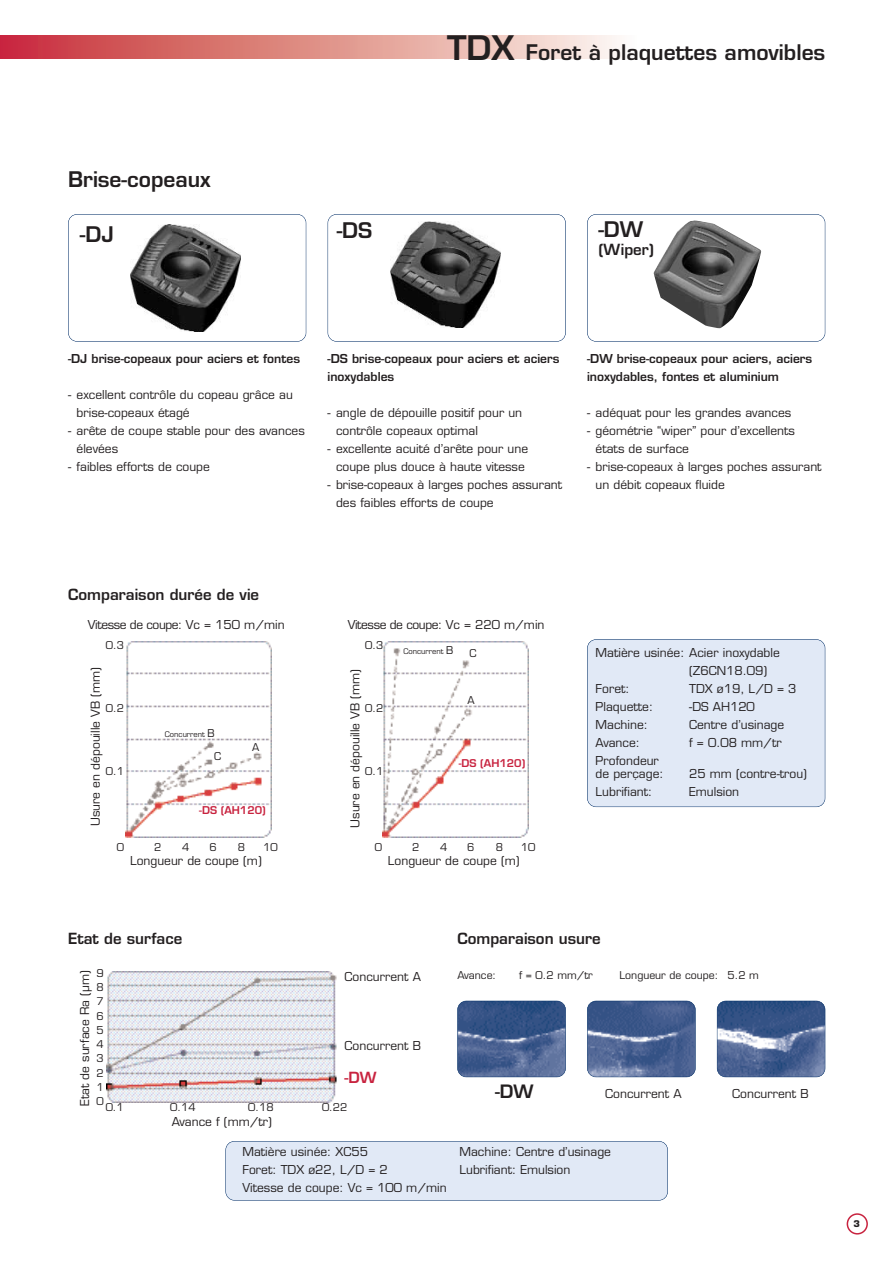
<style>
.page{position:relative;width:893px;height:1263px;background:#fff}
.page>*{position:absolute;margin:0;border:0;box-sizing:border-box;transform-origin:0 0}
.t1{font:600 21px "Eurostile";color:#231f20}
.t2{font:600 18px "Eurostile";color:#231f20}
.t3{font:600 15px "Eurostile";color:#231f20}
.t4{font:600 15px "Eurostile";color:#c8233f}
.t5{font:12px/18px "Eurostile";color:#231f20}
.t6{font:600 12px/18px "Eurostile";color:#231f20}
.t7{font:12px "Eurostile";letter-spacing:-.035em;color:#231f20}
.t8{font:10.5px/14.2px "Eurostile";color:#231f20;text-align:justify}
.t9{font:600 10.5px "Eurostile";color:#c8233f}
.t10{font:700 9px "Eurostile";color:#231f20}
.t11{font:7.5px "Eurostile";color:#231f20}
.s1{font-size:33px}
.s2{font-size:10.5px}
</style>
<div class="page">
<div style="left:587px;top:640px;width:238px;height:167px;background:#e1e9f6;border-radius:9px"></div>
<div style="left:587px;top:639px;width:238px;height:168px;border:1px solid #002d66;border-radius:9px"></div>
<svg style="left:846px;top:1213px;width:21px;height:22px"></svg>
<svg style="left:0;top:36px;width:617px;height:23px;background:#df8e8b"></svg>
<img style="left:130px;top:225px;width:110px;height:106px">
<div style="left:68px;top:214px;width:238px;height:128px;border:1px solid #002d66;border-radius:9px"></div>
<img style="left:390px;top:221px;width:110px;height:107px">
<div style="left:327px;top:214px;width:239px;height:128px;border:1px solid #002d66;border-radius:9px"></div>
<img style="left:653px;top:220px;width:108px;height:108px">
<div style="left:587px;top:214px;width:238px;height:128px;border:1px solid #002d66;border-radius:9px"></div>
<img style="left:126px;top:641px;width:145px;height:197px">
<img style="left:383px;top:641px;width:145px;height:197px">
<div style="left:226px;top:1141px;width:441px;height:59px;background:#e1e9f6;border-radius:9px"></div>
<div style="left:225px;top:1141px;width:443px;height:60px;border:1px solid #002d66;border-radius:9px"></div>
<img style="left:106px;top:972px;width:231px;height:130px">
<img style="left:587px;top:1001px;width:108px;height:76px;border-radius:9px">
<div style="left:587px;top:1001px;width:108px;height:76px;border:1px solid #002d66;border-radius:9px"></div>
<img style="left:717px;top:1001px;width:108px;height:76px;border-radius:9px">
<div style="left:716px;top:1001px;width:109px;height:76px;border:1px solid #002d66;border-radius:9px"></div>
<img style="left:457px;top:1001px;width:108px;height:76px;border-radius:9px">
<div style="left:457px;top:1001px;width:109px;height:76px;border:1px solid #002d66;border-radius:9px"></div>
<h1 class="t1" style="left:447px;top:45px;width:379px"><span class="s1">TDX</span> Foret à plaquettes amovibles</h1>
<h1 class="t1" style="left:68px;top:172px;width:144px">Brise-copeaux</h1>
<h1 class="t1" style="left:80px;top:226px;width:35px">-DJ</h1>
<h1 class="t1" style="left:337px;top:222px;width:37px">-DS</h1>
<h1 class="t1" style="left:598px;top:221px;width:46px">-DW</h1>
<p class="t3" style="left:598px;top:244px;width:57px">(Wiper)</p>
<p class="t6" style="left:68px;top:351px;width:233px">-DJ brise-copeaux pour aciers et fontes</p>
<p class="t5" style="left:77px;top:387px;width:218px;text-indent:-9px">- excellent contrôle du copeau grâce au brise-copeaux étagé</p>
<p class="t5" style="left:77px;top:423px;width:230px;text-indent:-9px">- arête de coupe stable pour des avances élevées</p>
<p class="t5" style="left:68px;top:459px;width:143px">- faibles efforts de coupe</p>
<p class="t6" style="left:327px;top:351px;width:233px">-DS brise-copeaux pour aciers et aciers inoxydables</p>
<p class="t5" style="left:336px;top:405px;width:188px;text-indent:-9px">- angle de dépouille positif pour un contrôle copeaux optimal</p>
<p class="t5" style="left:327px;top:441px;width:202px;text-align:center">- excellente acuité d’arête pour une coupe plus douce à haute vitesse</p>
<p class="t5" style="left:336px;top:477px;width:227px;text-indent:-9px">- brise-copeaux à larges poches assurant des faibles efforts de coupe</p>
<p class="t6" style="left:587px;top:351px;width:227px">-DW brise-copeaux pour aciers, aciers inoxydables, fontes et aluminium</p>
<p class="t5" style="left:587px;top:405px;width:206px">- adéquat pour les grandes avances</p>
<p class="t5" style="left:595px;top:423px;width:201px;text-indent:-9px">- géométrie “wiper” pour d’excellents états de surface</p>
<p class="t5" style="left:595px;top:459px;width:227px;text-indent:-9px">- brise-copeaux à larges poches assurant un débit copeaux fluide</p>
<p class="t3" style="left:68px;top:588px;width:192px">Comparaison durée de vie</p>
<p class="t7" style="left:88px;top:620px;width:198px">Vitesse de coupe: Vc = 150 m/min</p>
<p class="t7" style="left:348px;top:620px;width:198px">Vitesse de coupe: Vc = 220 m/min</p>
<p class="t8" style="left:106px;top:639px;width:20px">0.3</p>
<p class="t8" style="left:365px;top:639px;width:20px">0.3</p>
<p class="t5" style="left:88px;top:826px;width:160px;rotate:-90deg">Usure en dépouille VB (mm)</p>
<p class="t5" style="left:347px;top:828px;width:160px;rotate:-90deg">Usure en dépouille VB (mm)</p>
<p class="t8" style="left:106px;top:702px;width:20px">0.2</p>
<p class="t8" style="left:365px;top:702px;width:20px">0.2</p>
<p class="t11" style="left:165px;top:732px;width:51px">Concurrent <span class="s2">B</span></p>
<p class="t8" style="left:252px;top:741px;width:9px">A</p>
<p class="t8" style="left:214px;top:750px;width:8px">C</p>
<p class="t8" style="left:106px;top:765px;width:20px">0.1</p>
<p class="t8" style="left:365px;top:765px;width:20px">0.1</p>
<p class="t9" style="left:199px;top:806px;width:68px">-DS (AH120)</p>
<p class="t11" style="left:403px;top:648px;width:51px">Concurrent <span class="s2">B</span></p>
<p class="t8" style="left:469px;top:647px;width:8px">C</p>
<p class="t8" style="left:467px;top:694px;width:9px">A</p>
<p class="t9" style="left:459px;top:759px;width:68px">-DS (AH120)</p>
<p class="t8" style="left:117px;top:841px;width:9px">0</p>
<p class="t8" style="left:154px;top:841px;width:9px">2</p>
<p class="t8" style="left:182px;top:841px;width:9px">4</p>
<p class="t8" style="left:209px;top:841px;width:9px">6</p>
<p class="t8" style="left:238px;top:841px;width:9px">8</p>
<p class="t8" style="left:263px;top:841px;width:16px">10</p>
<p class="t5" style="left:130px;top:852px;width:133px">Longueur de coupe (m)</p>
<p class="t8" style="left:375px;top:841px;width:9px">0</p>
<p class="t8" style="left:412px;top:841px;width:9px">2</p>
<p class="t8" style="left:440px;top:841px;width:9px">4</p>
<p class="t8" style="left:467px;top:841px;width:9px">6</p>
<p class="t8" style="left:495px;top:841px;width:9px">8</p>
<p class="t8" style="left:521px;top:841px;width:16px">10</p>
<p class="t5" style="left:388px;top:852px;width:133px">Longueur de coupe (m)</p>
<p class="t5" style="left:595px;top:645px;width:186px">Matière usinée: Acier inoxydable</p>
<p class="t5" style="left:689px;top:663px;width:80px">(Z6CN18.09)</p>
<p class="t5" style="left:595px;top:681px;width:36px">Foret:</p>
<p class="t5" style="left:689px;top:681px;width:109px">TDX ø19, L/D = 3</p>
<p class="t5" style="left:595px;top:699px;width:59px">Plaquette:</p>
<p class="t5" style="left:689px;top:699px;width:67px">-DS AH120</p>
<p class="t5" style="left:595px;top:717px;width:54px">Machine:</p>
<p class="t5" style="left:689px;top:717px;width:96px">Centre d’usinage</p>
<p class="t5" style="left:595px;top:735px;width:46px">Avance:</p>
<p class="t5" style="left:689px;top:735px;width:94px">f = 0.08 mm/tr</p>
<p class="t5" style="left:595px;top:755px;width:69px;line-height:13.5px">Profondeur de perçage:</p>
<p class="t5" style="left:689px;top:766px;width:119px">25 mm (contre-trou)</p>
<p class="t5" style="left:595px;top:784px;width:58px">Lubrifiant:</p>
<p class="t5" style="left:689px;top:784px;width:51px">Emulsion</p>
<p class="t3" style="left:68px;top:933px;width:116px">Etat de surface</p>
<p class="t3" style="left:457px;top:933px;width:145px">Comparaison usure</p>
<p class="t8" style="left:96px;top:967px;width:9px">9<br>8<br>7<br>6<br>5<br>4<br>3<br>2<br>1<br>0</p>
<p class="t5" style="left:77px;top:1106px;width:137px;rotate:-90deg">Etat de surface Ra (µm)</p>
<p class="t5" style="left:344px;top:968px;width:78px">Concurrent A</p>
<p class="t5" style="left:344px;top:1038px;width:78px">Concurrent B</p>
<p class="t4" style="left:344px;top:1072px;width:33px">-DW</p>
<p class="t8" style="left:106px;top:1101px;width:20px">0.1</p>
<p class="t8" style="left:170px;top:1101px;width:27px">0.14</p>
<p class="t8" style="left:248px;top:1101px;width:27px">0.18</p>
<p class="t8" style="left:322px;top:1101px;width:27px">0.22</p>
<p class="t5" style="left:172px;top:1114px;width:102px">Avance f (mm/tr)</p>
<p class="t8" style="left:457px;top:970px;width:40px">Avance:</p>
<p class="t8" style="left:519px;top:970px;width:75px">f = 0.2 mm/tr</p>
<p class="t8" style="left:619px;top:970px;width:141px">Longueur de coupe: 5.2 m</p>
<h2 class="t2" style="left:495px;top:1085px;width:40px">-DW</h2>
<p class="t5" style="left:605px;top:1086px;width:78px">Concurrent A</p>
<p class="t5" style="left:732px;top:1086px;width:78px">Concurrent B</p>
<p class="t5" style="left:242px;top:1144px;width:206px">Matière usinée: XC55<br>Foret: TDX ø22, L/D = 2<br>Vitesse de coupe: Vc = 100 m/min</p>
<p class="t5" style="left:459px;top:1144px;width:153px">Machine: Centre d’usinage<br>Lubrifiant: Emulsion</p>
<p class="t10" style="left:853px;top:1220px;width:8px">3</p>
</div>
